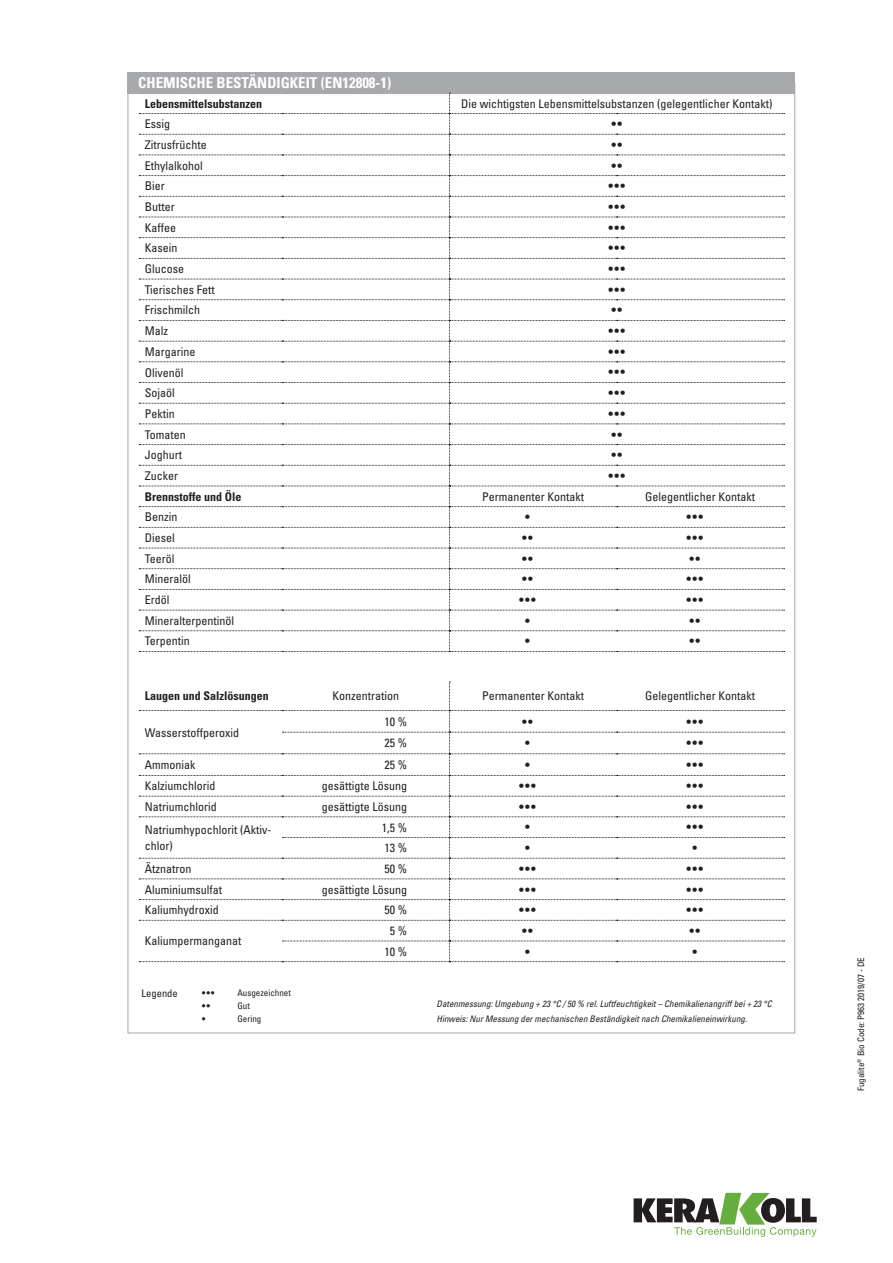
<style>
.page{position:relative;width:893px;height:1263px;background:#fff}
.page>*{position:absolute;margin:0;border:0;box-sizing:border-box;transform-origin:0 0}
.titolo_box{font:700 condensed 15px "Univers LT Std";color:#fff}
.eco_tabella_resa_stu{font:condensed 12px/16.5px "Univers LT Std";color:#231f20}
.eco_tabella_resa_stu-2{font:12px "Helvetica Neue LT Std";color:#231f20}
.testo_box_bold{font:700 condensed 12px "Univers LT Std";color:#231f20}
.eco_descr_prodotto{font:condensed 10.5px "Univers LT Std";color:#231f20}
.tabelle_-_note{font:italic condensed 9px "Univers LT Std";color:#231f20}
.notag_eco_codice_sc{font:condensed 9px "Univers LT Std";color:#231f20}
.eco_tabella_resa_stu-3{font:condensed 9px "Univers LT Std";color:#231f20}
.eco_tabella_resa_stu-4{font:9px "Helvetica Neue LT Std";color:#231f20}
</style>
<div class="page">
<svg style="left:634px;top:1193px;width:183px;height:44px"></svg>
<div style="left:128px;top:72px;width:667px;height:22px;background:#a8a9ad"></div>
<svg style="left:139px;top:93px;width:646px;height:559px"></svg>
<svg style="left:139px;top:682px;width:646px;height:280px"></svg>
<p class="titolo_box" style="left:138px;top:74px;width:255px">CHEMISCHE BESTÄNDIGKEIT (EN12808-1)</p>
<p class="testo_box_bold" style="left:145px;top:96px;width:119px">Lebensmittelsubstanzen</p>
<p class="eco_tabella_resa_stu" style="left:461px;top:95px;width:313px">Die wichtigsten Lebensmittelsubstanzen (gelegentlicher Kontakt)</p>
<p class="eco_tabella_resa_stu" style="left:145px;top:116px;width:27px">Essig</p>
<p class="eco_tabella_resa_stu-2" style="left:611px;top:117px;width:13px">••</p>
<p class="eco_tabella_resa_stu" style="left:145px;top:136px;width:63px">Zitrusfrüchte</p>
<p class="eco_tabella_resa_stu-2" style="left:611px;top:137px;width:13px">••</p>
<p class="eco_tabella_resa_stu" style="left:145px;top:157px;width:59px">Ethylalkohol</p>
<p class="eco_tabella_resa_stu-2" style="left:611px;top:158px;width:13px">••</p>
<p class="eco_tabella_resa_stu" style="left:145px;top:178px;width:21px">Bier</p>
<p class="eco_tabella_resa_stu-2" style="left:608px;top:179px;width:19px">•••</p>
<p class="eco_tabella_resa_stu" style="left:145px;top:198px;width:31px">Butter</p>
<p class="eco_tabella_resa_stu-2" style="left:608px;top:199px;width:19px">•••</p>
<p class="eco_tabella_resa_stu" style="left:145px;top:219px;width:33px">Kaffee</p>
<p class="eco_tabella_resa_stu-2" style="left:608px;top:220px;width:19px">•••</p>
<p class="eco_tabella_resa_stu" style="left:145px;top:240px;width:34px">Kasein</p>
<p class="eco_tabella_resa_stu-2" style="left:608px;top:241px;width:19px">•••</p>
<p class="eco_tabella_resa_stu" style="left:145px;top:260px;width:41px">Glucose</p>
<p class="eco_tabella_resa_stu-2" style="left:608px;top:262px;width:19px">•••</p>
<p class="eco_tabella_resa_stu" style="left:145px;top:281px;width:71px">Tierisches Fett</p>
<p class="eco_tabella_resa_stu-2" style="left:608px;top:282px;width:19px">•••</p>
<p class="eco_tabella_resa_stu" style="left:145px;top:302px;width:57px">Frischmilch</p>
<p class="eco_tabella_resa_stu-2" style="left:611px;top:303px;width:13px">••</p>
<p class="eco_tabella_resa_stu" style="left:145px;top:322px;width:25px">Malz</p>
<p class="eco_tabella_resa_stu-2" style="left:608px;top:324px;width:19px">•••</p>
<p class="eco_tabella_resa_stu" style="left:145px;top:343px;width:52px">Margarine</p>
<p class="eco_tabella_resa_stu-2" style="left:608px;top:344px;width:19px">•••</p>
<p class="eco_tabella_resa_stu" style="left:145px;top:364px;width:40px">Olivenöl</p>
<p class="eco_tabella_resa_stu-2" style="left:608px;top:365px;width:19px">•••</p>
<p class="eco_tabella_resa_stu" style="left:145px;top:384px;width:31px">Sojaöl</p>
<p class="eco_tabella_resa_stu-2" style="left:608px;top:386px;width:19px">•••</p>
<p class="eco_tabella_resa_stu" style="left:145px;top:405px;width:31px">Pektin</p>
<p class="eco_tabella_resa_stu-2" style="left:608px;top:406px;width:19px">•••</p>
<p class="eco_tabella_resa_stu" style="left:145px;top:426px;width:42px">Tomaten</p>
<p class="eco_tabella_resa_stu-2" style="left:611px;top:427px;width:13px">••</p>
<p class="eco_tabella_resa_stu" style="left:145px;top:447px;width:39px">Joghurt</p>
<p class="eco_tabella_resa_stu-2" style="left:611px;top:448px;width:13px">••</p>
<p class="eco_tabella_resa_stu" style="left:145px;top:467px;width:35px">Zucker</p>
<p class="eco_tabella_resa_stu-2" style="left:608px;top:468px;width:19px">•••</p>
<p class="testo_box_bold" style="left:145px;top:489px;width:98px">Brennstoffe und Öle</p>
<p class="eco_tabella_resa_stu" style="left:482px;top:488px;width:104px">Permanenter Kontakt</p>
<p class="eco_tabella_resa_stu" style="left:645px;top:488px;width:111px">Gelegentlicher Kontakt</p>
<p class="eco_tabella_resa_stu" style="left:145px;top:509px;width:34px">Benzin</p>
<p class="eco_tabella_resa_stu-2" style="left:525px;top:510px;width:7px">•</p>
<p class="eco_tabella_resa_stu-2" style="left:686px;top:510px;width:19px">•••</p>
<p class="eco_tabella_resa_stu" style="left:145px;top:529px;width:31px">Diesel</p>
<p class="eco_tabella_resa_stu-2" style="left:522px;top:530px;width:13px">••</p>
<p class="eco_tabella_resa_stu-2" style="left:686px;top:530px;width:19px">•••</p>
<p class="eco_tabella_resa_stu" style="left:145px;top:550px;width:31px">Teeröl</p>
<p class="eco_tabella_resa_stu-2" style="left:522px;top:551px;width:13px">••</p>
<p class="eco_tabella_resa_stu-2" style="left:689px;top:551px;width:13px">••</p>
<p class="eco_tabella_resa_stu" style="left:145px;top:571px;width:47px">Mineralöl</p>
<p class="eco_tabella_resa_stu-2" style="left:522px;top:572px;width:13px">••</p>
<p class="eco_tabella_resa_stu-2" style="left:686px;top:572px;width:19px">•••</p>
<p class="eco_tabella_resa_stu" style="left:145px;top:591px;width:26px">Erdöl</p>
<p class="eco_tabella_resa_stu-2" style="left:519px;top:593px;width:19px">•••</p>
<p class="eco_tabella_resa_stu-2" style="left:686px;top:593px;width:19px">•••</p>
<p class="eco_tabella_resa_stu" style="left:145px;top:612px;width:91px">Mineralterpentinöl</p>
<p class="eco_tabella_resa_stu-2" style="left:525px;top:613px;width:7px">•</p>
<p class="eco_tabella_resa_stu-2" style="left:689px;top:613px;width:13px">••</p>
<p class="eco_tabella_resa_stu" style="left:145px;top:633px;width:47px">Terpentin</p>
<p class="eco_tabella_resa_stu-2" style="left:525px;top:634px;width:7px">•</p>
<p class="eco_tabella_resa_stu-2" style="left:689px;top:634px;width:13px">••</p>
<p class="testo_box_bold" style="left:145px;top:689px;width:125px">Laugen und Salzlösungen</p>
<p class="eco_tabella_resa_stu" style="left:333px;top:688px;width:68px">Konzentration</p>
<p class="eco_tabella_resa_stu" style="left:482px;top:688px;width:104px">Permanenter Kontakt</p>
<p class="eco_tabella_resa_stu" style="left:645px;top:688px;width:111px">Gelegentlicher Kontakt</p>
<p class="eco_tabella_resa_stu" style="left:145px;top:724px;width:96px">Wasserstoffperoxid</p>
<p class="eco_tabella_resa_stu" style="left:384px;top:713px;width:24px">10 %</p>
<p class="eco_tabella_resa_stu-2" style="left:522px;top:714px;width:13px">••</p>
<p class="eco_tabella_resa_stu-2" style="left:686px;top:714px;width:19px">•••</p>
<p class="eco_tabella_resa_stu" style="left:384px;top:735px;width:24px">25 %</p>
<p class="eco_tabella_resa_stu-2" style="left:525px;top:736px;width:7px">•</p>
<p class="eco_tabella_resa_stu-2" style="left:686px;top:736px;width:19px">•••</p>
<p class="eco_tabella_resa_stu" style="left:145px;top:756px;width:52px">Ammoniak</p>
<p class="eco_tabella_resa_stu" style="left:384px;top:756px;width:24px">25 %</p>
<p class="eco_tabella_resa_stu-2" style="left:525px;top:757px;width:7px">•</p>
<p class="eco_tabella_resa_stu-2" style="left:686px;top:757px;width:19px">•••</p>
<p class="eco_tabella_resa_stu" style="left:145px;top:777px;width:72px">Kalziumchlorid</p>
<p class="eco_tabella_resa_stu" style="left:322px;top:777px;width:87px">gesättigte Lösung</p>
<p class="eco_tabella_resa_stu-2" style="left:519px;top:779px;width:19px">•••</p>
<p class="eco_tabella_resa_stu-2" style="left:686px;top:779px;width:19px">•••</p>
<p class="eco_tabella_resa_stu" style="left:145px;top:798px;width:73px">Natriumchlorid</p>
<p class="eco_tabella_resa_stu" style="left:322px;top:798px;width:87px">gesättigte Lösung</p>
<p class="eco_tabella_resa_stu-2" style="left:519px;top:799px;width:19px">•••</p>
<p class="eco_tabella_resa_stu-2" style="left:686px;top:799px;width:19px">•••</p>
<p class="eco_tabella_resa_stu" style="left:145px;top:821px;width:128px">Natriumhypochlorit (Aktiv&shy;chlor)</p>
<p class="eco_tabella_resa_stu" style="left:382px;top:819px;width:27px">1,5 %</p>
<p class="eco_tabella_resa_stu-2" style="left:525px;top:820px;width:7px">•</p>
<p class="eco_tabella_resa_stu-2" style="left:686px;top:820px;width:19px">•••</p>
<p class="eco_tabella_resa_stu" style="left:384px;top:839px;width:24px">13 %</p>
<p class="eco_tabella_resa_stu-2" style="left:525px;top:841px;width:7px">•</p>
<p class="eco_tabella_resa_stu-2" style="left:692px;top:841px;width:7px">•</p>
<p class="eco_tabella_resa_stu" style="left:145px;top:860px;width:48px">Ätznatron</p>
<p class="eco_tabella_resa_stu" style="left:384px;top:860px;width:24px">50 %</p>
<p class="eco_tabella_resa_stu-2" style="left:519px;top:861px;width:19px">•••</p>
<p class="eco_tabella_resa_stu-2" style="left:686px;top:861px;width:19px">•••</p>
<p class="eco_tabella_resa_stu" style="left:145px;top:881px;width:79px">Aluminiumsulfat</p>
<p class="eco_tabella_resa_stu" style="left:322px;top:881px;width:87px">gesättigte Lösung</p>
<p class="eco_tabella_resa_stu-2" style="left:519px;top:882px;width:19px">•••</p>
<p class="eco_tabella_resa_stu-2" style="left:686px;top:882px;width:19px">•••</p>
<p class="eco_tabella_resa_stu" style="left:145px;top:901px;width:75px">Kaliumhydroxid</p>
<p class="eco_tabella_resa_stu" style="left:384px;top:901px;width:24px">50 %</p>
<p class="eco_tabella_resa_stu-2" style="left:519px;top:903px;width:19px">•••</p>
<p class="eco_tabella_resa_stu-2" style="left:686px;top:903px;width:19px">•••</p>
<p class="eco_tabella_resa_stu" style="left:145px;top:933px;width:98px">Kaliumpermanganat</p>
<p class="eco_tabella_resa_stu" style="left:390px;top:922px;width:19px">5 %</p>
<p class="eco_tabella_resa_stu-2" style="left:522px;top:923px;width:13px">••</p>
<p class="eco_tabella_resa_stu-2" style="left:689px;top:923px;width:13px">••</p>
<p class="eco_tabella_resa_stu" style="left:384px;top:943px;width:24px">10 %</p>
<p class="eco_tabella_resa_stu-2" style="left:525px;top:944px;width:7px">•</p>
<p class="eco_tabella_resa_stu-2" style="left:692px;top:944px;width:7px">•</p>
<p class="eco_descr_prodotto" style="left:142px;top:987px;width:38px">Legende</p>
<p class="eco_tabella_resa_stu-4" style="left:202px;top:988px;width:15px">•••</p>
<p class="eco_tabella_resa_stu-3" style="left:237px;top:987px;width:55px">Ausgezeichnet</p>
<p class="eco_tabella_resa_stu-4" style="left:202px;top:1000px;width:10px">••</p>
<p class="eco_tabella_resa_stu-3" style="left:237px;top:1000px;width:14px">Gut</p>
<p class="eco_tabella_resa_stu-4" style="left:202px;top:1013px;width:6px">•</p>
<p class="eco_tabella_resa_stu-3" style="left:237px;top:1013px;width:25px">Gering</p>
<p class="tabelle_-_note" style="left:437px;top:998px;width:337px">Datenmessung: Umgebung + 23 °C / 50 % rel. Luftfeuchtigkeit – Chemikalienangriff bei + 23 °C</p>
<p class="tabelle_-_note" style="left:437px;top:1013px;width:312px">Hinweis: Nur Messung der mechanischen Beständigkeit nach Chemikalieneinwirkung.</p>
<p class="notag_eco_codice_sc" style="left:855px;top:1091px;width:135px;rotate:-90deg">Fugalite<sup>®</sup> Bio Code: P963 2019/07 - DE</p>
</div>
